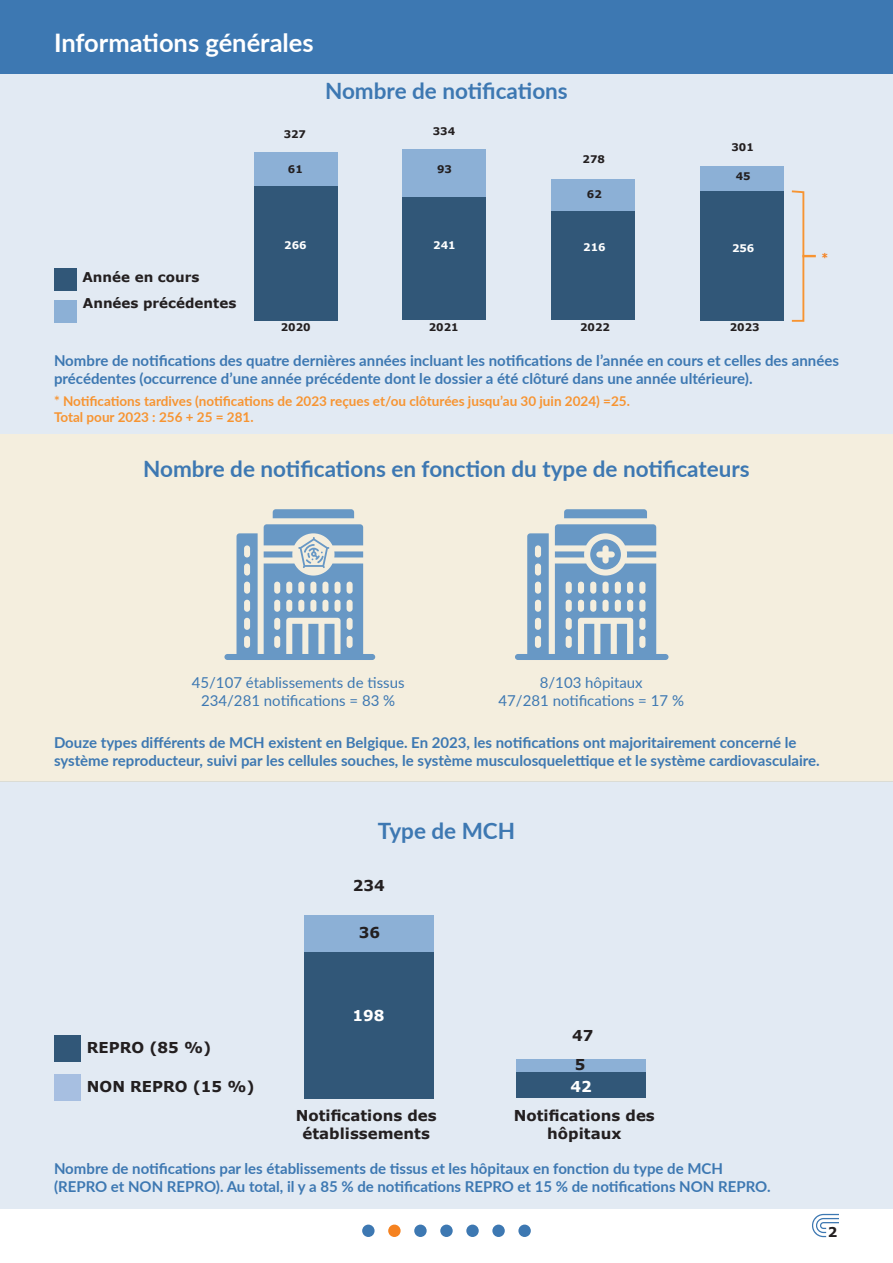
<style>
.page{position:relative;width:893px;height:1263px;background:#fff}
.page>*{position:absolute;margin:0;border:0;box-sizing:border-box;transform-origin:0 0}
.t1{font:700 25.5px "Lato";color:#fff}
.t2{font:700 22.5px "Lato";color:#3d78b2}
.t3{font:700 15px/18px "Lato";color:#3d78b2}
.t4{font:15px/18px "Lato";color:#3d78b2;text-align:center}
.t5{font:700 15px/18px "Verdana";color:#231f20;text-align:center}
.t6{font:700 15px "Verdana";color:#fff}
.t7{font:700 13.5px/16.2px "Lato";color:#f79431}
.t8{font:700 13.5px/26px "Verdana";color:#231f20}
.t9{font:700 10.5px "Verdana";color:#231f20}
.t10{font:700 10.5px "Verdana";color:#fff}
.t11{font:700 10.5px "Verdana";color:#f58220}
</style>
<div class="page">
<div style="left:0;top:781px;width:893px;height:428px;background:#e2eaf3"></div>
<div style="left:0;top:71px;width:893px;height:363px;background:#e2eaf3"></div>
<div style="left:54px;top:1035px;width:27px;height:27px;background:#315778"></div>
<div style="left:54px;top:1074px;width:27px;height:27px;background:#a7bfe1"></div>
<div style="left:0;top:434px;width:893px;height:347px;background:#f4eede"></div>
<div style="left:0;top:0;width:893px;height:74px;background:#3d78b2"></div>
<svg style="left:564px;top:509px;width:83px;height:9px"></svg>
<svg style="left:515px;top:524px;width:153px;height:136px"></svg>
<svg style="left:273px;top:509px;width:81px;height:9px"></svg>
<svg style="left:224px;top:524px;width:151px;height:136px"></svg>
<div style="left:362px;top:1224px;width:13px;height:13px;background:#3d78b2;border-radius:50%"></div>
<div style="left:388px;top:1224px;width:13px;height:13px;background:#f58220;border-radius:50%"></div>
<div style="left:414px;top:1224px;width:13px;height:13px;background:#3d78b2;border-radius:50%"></div>
<div style="left:440px;top:1224px;width:13px;height:13px;background:#3d78b2;border-radius:50%"></div>
<div style="left:466px;top:1224px;width:13px;height:13px;background:#3d78b2;border-radius:50%"></div>
<div style="left:492px;top:1224px;width:13px;height:13px;background:#3d78b2;border-radius:50%"></div>
<div style="left:518px;top:1224px;width:13px;height:13px;background:#3d78b2;border-radius:50%"></div>
<svg style="left:812px;top:1214px;width:27px;height:23px"></svg>
<div style="left:254px;top:184px;width:83px;height:136px;background:#315778"></div>
<div style="left:254px;top:152px;width:83px;height:33px;background:#8cb0d6"></div>
<div style="left:403px;top:196px;width:83px;height:124px;background:#315778"></div>
<div style="left:403px;top:149px;width:83px;height:47px;background:#8cb0d6"></div>
<div style="left:551px;top:206px;width:84px;height:114px;background:#315778"></div>
<div style="left:551px;top:179px;width:84px;height:32px;background:#8cb0d6"></div>
<div style="left:700px;top:188px;width:84px;height:132px;background:#315778"></div>
<div style="left:700px;top:166px;width:84px;height:25px;background:#8cb0d6"></div>
<svg style="left:791px;top:190px;width:25px;height:132px"></svg>
<div style="left:54px;top:268px;width:23px;height:22px;background:#315778"></div>
<div style="left:54px;top:300px;width:23px;height:22px;background:#8cb0d6"></div>
<div style="left:304px;top:950px;width:130px;height:148px;background:#315778"></div>
<div style="left:304px;top:915px;width:130px;height:36px;background:#8cb0d6"></div>
<div style="left:516px;top:1069px;width:129px;height:29px;background:#315778"></div>
<div style="left:516px;top:1059px;width:129px;height:12px;background:#8cb0d6"></div>
<h1 class="t1" style="left:54px;top:24px;width:261px">Informations générales</h1>
<p class="t9" style="left:284px;top:127px;width:24px">327</p>
<p class="t9" style="left:288px;top:161px;width:16px">61</p>
<h2 class="t2" style="left:325px;top:75px;width:244px">Nombre de notifications</h2>
<p class="t9" style="left:433px;top:124px;width:24px">334</p>
<p class="t9" style="left:437px;top:161px;width:16px">93</p>
<p class="t9" style="left:583px;top:152px;width:24px">278</p>
<p class="t9" style="left:587px;top:187px;width:16px">62</p>
<p class="t8" style="left:82px;top:264px;width:155px">Année en cours<br>Années précédentes</p>
<p class="t10" style="left:284px;top:238px;width:24px">266</p>
<p class="t10" style="left:433px;top:238px;width:24px">241</p>
<p class="t10" style="left:583px;top:240px;width:24px">216</p>
<p class="t9" style="left:731px;top:140px;width:24px">301</p>
<p class="t9" style="left:736px;top:169px;width:16px">45</p>
<p class="t10" style="left:732px;top:241px;width:24px">256</p>
<p class="t9" style="left:281px;top:320px;width:31px">2020</p>
<p class="t9" style="left:429px;top:320px;width:31px">2021</p>
<p class="t9" style="left:580px;top:320px;width:31px">2022</p>
<p class="t9" style="left:730px;top:320px;width:31px">2023</p>
<p class="t11" style="left:821px;top:250px;width:9px">*</p>
<p class="t3" style="left:54px;top:351px;width:786px">Nombre de notifications des quatre dernières années incluant les notifications de l’année en cours et celles des années précédentes (occurrence d’une année précédente dont le dossier a été clôturé dans une année ultérieure).</p>
<p class="t7" style="left:54px;top:392px;width:577px">* Notifications tardives (notifications de 2023 reçues et/ou clôturées jusqu’au 30 juin 2024) =25.<br>Total pour 2023 : 256 + 25 = 281.</p>
<h2 class="t2" style="left:143px;top:452px;width:608px">Nombre de notifications en fonction du type de notificateurs</h2>
<p class="t4" style="left:192px;top:673px;width:214px">45/107 établissements de tissus<br>234/281 notifications = 83 %</p>
<p class="t4" style="left:499px;top:673px;width:187px">8/103 hôpitaux<br>47/281 notifications = 17 %</p>
<p class="t3" style="left:54px;top:733px;width:767px">Douze types différents de MCH existent en Belgique. En 2023, les notifications ont majoritairement concerné le système reproducteur, suivi par les cellules souches, le système musculosquelettique et le système cardiovasculaire.</p>
<h2 class="t2" style="left:378px;top:814px;width:139px">Type de MCH</h2>
<p class="t5" style="left:353px;top:876px;width:33px">234</p>
<p class="t5" style="left:359px;top:923px;width:23px">36</p>
<p class="t5" style="left:87px;top:1038px;width:126px">REPRO (85 %)</p>
<p class="t5" style="left:87px;top:1077px;width:169px">NON REPRO (15 %)</p>
<p class="t6" style="left:353px;top:1005px;width:33px">198</p>
<p class="t5" style="left:572px;top:1026px;width:23px">47</p>
<p class="t6" style="left:570px;top:1075px;width:23px">42</p>
<p class="t5" style="left:575px;top:1055px;width:12px">5</p>
<p class="t5" style="left:296px;top:1106px;width:143px">Notifications des établissements</p>
<p class="t5" style="left:514px;top:1106px;width:143px">Notifications des hôpitaux</p>
<p class="t3" style="left:54px;top:1159px;width:718px">Nombre de notifications par les établissements de tissus et les hôpitaux en fonction du type de MCH (REPRO et NON REPRO). Au total, il y a 85 % de notifications REPRO et 15 % de notifications NON REPRO.</p>
<p class="t8" style="left:828px;top:1219px;width:11px">2</p>
</div>
